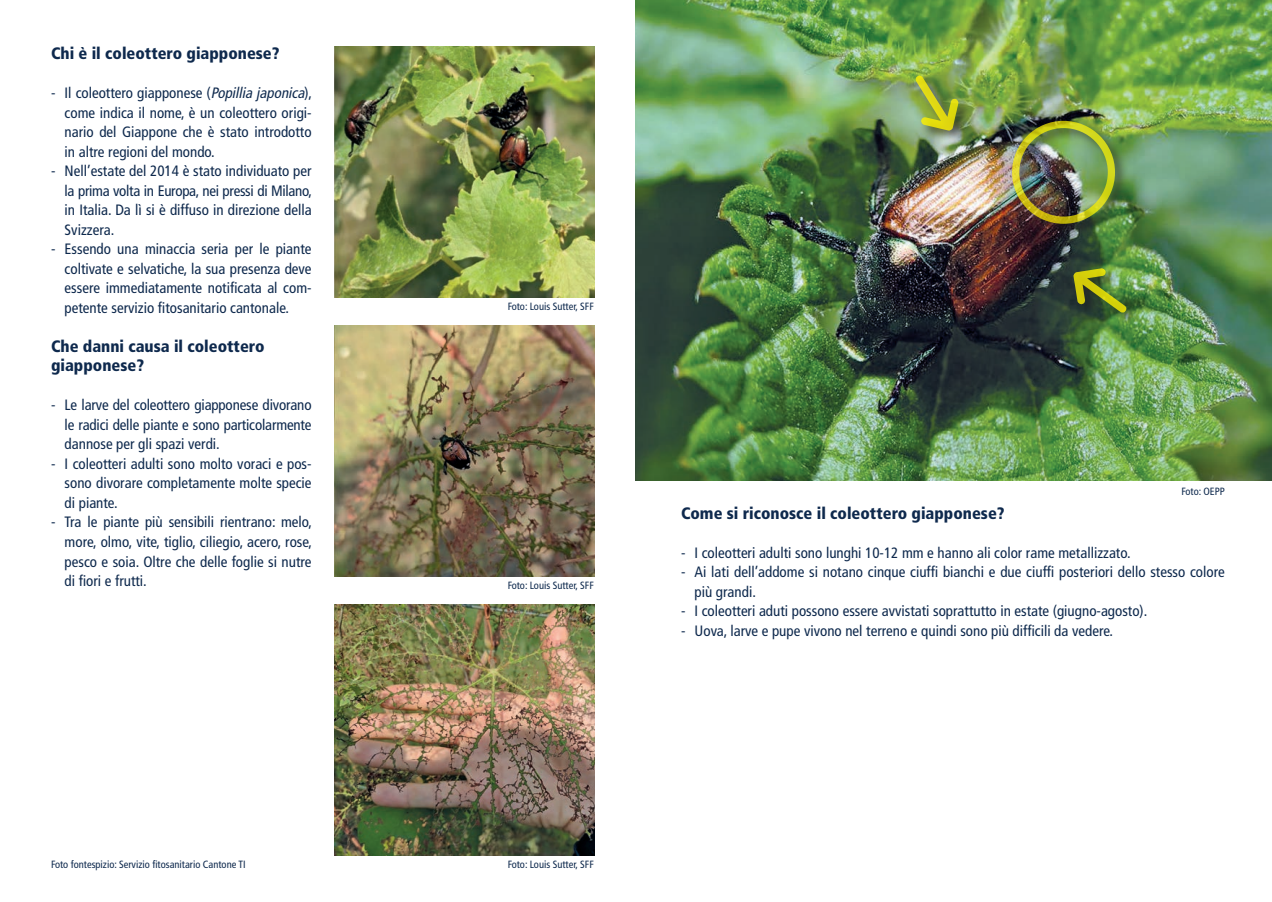
<style>
.page{position:relative;width:1272px;height:902px;background:#fff}
.page>*{position:absolute;margin:0;border:0;box-sizing:border-box;transform-origin:0 0}
.t1{font:900 condensed 16.5px "Frutiger LT Std";color:#0e294d}
.t2{font:condensed 15px "Frutiger LT Std";color:#0e294d}
.t3{font:condensed 15px "Frutiger LT Std";letter-spacing:-.02em;color:#0e294d}
.t4{font:condensed 10.5px "Frutiger LT Std";color:#0e294d}
.s1{font-style:italic}
</style>
<div class="page">
<img style="left:334px;top:47px;width:261px;height:251px">
<img style="left:334px;top:325px;width:261px;height:251px">
<img style="left:334px;top:604px;width:261px;height:251px">
<img style="left:636px;top:0;width:635px;height:480px">
<div style="left:1009px;top:119px;width:120px;height:119px;background:#231f20;opacity:.75"></div>
<div style="left:1012px;top:121px;width:102px;height:103px;border:7px solid #fff101;border-radius:50%"></div>
<div style="left:1071px;top:267px;width:68px;height:59px;background:#231f20;opacity:.75"></div>
<svg style="left:1073px;top:268px;width:53px;height:45px;background:#768b2c"></svg>
<div style="left:913px;top:74px;width:59px;height:70px;background:#231f20;opacity:.75"></div>
<svg style="left:915px;top:75px;width:43px;height:56px;background:#9aad39"></svg>
<p class="t1" style="left:51px;top:43px;width:230px">Chi è il coleottero giapponese?</p>
<p class="t2" style="left:51px;top:84px;width:262px">- Il coleottero giapponese (<span class="s1">Popillia japonica</span>),</p>
<p class="t2" style="left:65px;top:104px;width:248px">come indica il nome, è un coleottero origi-</p>
<p class="t2" style="left:65px;top:123px;width:248px">nario del Giappone che è stato introdotto</p>
<p class="t2" style="left:65px;top:143px;width:152px">in altre regioni del mondo.</p>
<p class="t2" style="left:51px;top:162px;width:262px">- Nell’estate del 2014 è stato individuato per</p>
<p class="t3" style="left:65px;top:182px;width:249px">la prima volta in Europa, nei pressi di Milano,</p>
<p class="t2" style="left:65px;top:201px;width:248px">in Italia. Da lì si è diffuso in direzione della</p>
<p class="t2" style="left:65px;top:221px;width:51px">Svizzera.</p>
<p class="t2" style="left:51px;top:240px;width:262px">- Essendo una minaccia seria per le piante</p>
<p class="t2" style="left:65px;top:260px;width:248px">coltivate e selvatiche, la sua presenza deve</p>
<p class="t2" style="left:65px;top:279px;width:248px">essere immediatamente notificata al com-</p>
<p class="t2" style="left:65px;top:299px;width:226px">petente servizio fitosanitario cantonale.</p>
<p class="t1" style="left:51px;top:336px;width:215px">Che danni causa il coleottero</p>
<p class="t1" style="left:51px;top:355px;width:94px">giapponese?</p>
<p class="t2" style="left:51px;top:396px;width:262px">- Le larve del coleottero giapponese divorano</p>
<p class="t2" style="left:65px;top:416px;width:248px">le radici delle piante e sono particolarmente</p>
<p class="t2" style="left:65px;top:435px;width:157px">dannose per gli spazi verdi.</p>
<p class="t2" style="left:51px;top:455px;width:262px">- I coleotteri adulti sono molto voraci e pos-</p>
<p class="t2" style="left:65px;top:474px;width:248px">sono divorare completamente molte specie</p>
<p class="t2" style="left:65px;top:494px;width:55px">di piante.</p>
<p class="t2" style="left:51px;top:513px;width:262px">- Tra le piante più sensibili rientrano: melo,</p>
<p class="t2" style="left:65px;top:533px;width:249px">more, olmo, vite, tiglio, ciliegio, acero, rose,</p>
<p class="t2" style="left:65px;top:552px;width:248px">pesco e soia. Oltre che delle foglie si nutre</p>
<p class="t2" style="left:65px;top:572px;width:84px">di fiori e frutti.</p>
<p class="t4" style="left:507px;top:300px;width:88px">Foto: Louis Sutter, SFF</p>
<p class="t4" style="left:507px;top:579px;width:88px">Foto: Louis Sutter, SFF</p>
<p class="t4" style="left:1181px;top:485px;width:45px">Foto: OEPP</p>
<p class="t1" style="left:681px;top:503px;width:325px">Come si riconosce il coleottero giapponese?</p>
<p class="t2" style="left:681px;top:543px;width:451px">- I coleotteri adulti sono lunghi 10-12 mm e hanno ali color rame metallizzato.</p>
<p class="t2" style="left:681px;top:563px;width:545px">- Ai lati dell’addome si notano cinque ciuffi bianchi e due ciuffi posteriori dello stesso colore</p>
<p class="t2" style="left:694px;top:582px;width:63px">più grandi.</p>
<p class="t2" style="left:681px;top:602px;width:468px">- I coleotteri aduti possono essere avvistati soprattutto in estate (giugno-agosto).</p>
<p class="t2" style="left:681px;top:621px;width:433px">- Uova, larve e pupe vivono nel terreno e quindi sono più difficili da vedere.</p>
<p class="t4" style="left:51px;top:858px;width:196px">Foto fontespizio: Servizio fitosanitario Cantone TI</p>
<p class="t4" style="left:507px;top:858px;width:88px">Foto: Louis Sutter, SFF</p>
</div>
